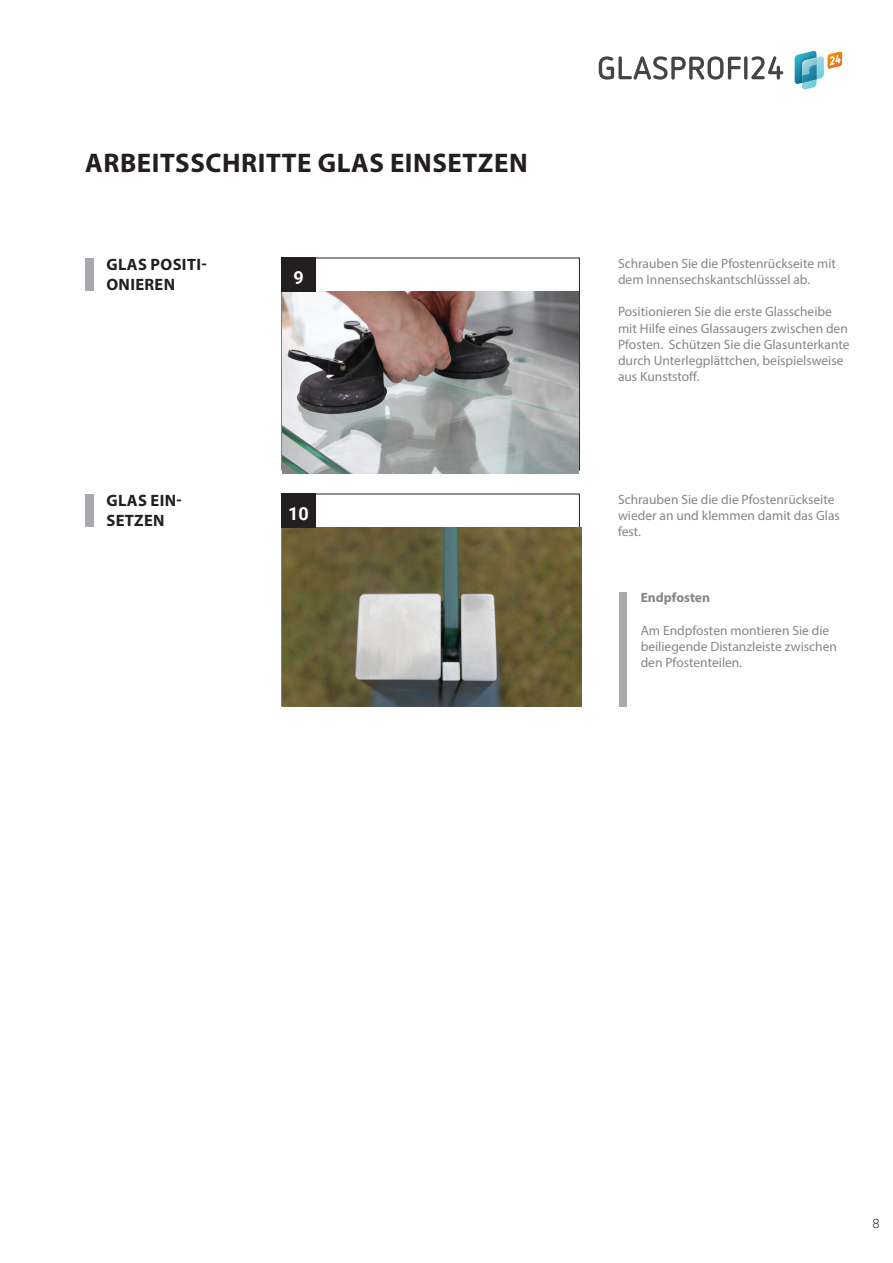
<style>
.page{position:relative;width:893px;height:1263px;background:#fff}
.page>*{position:absolute;margin:0;border:0;box-sizing:border-box;transform-origin:0 0}
.Überschrift_Myriad_Pro{font:700 27px "Myriad Pro";letter-spacing:.02em;color:#231f20}
.Bildbeschreibung_Subhead{font:700 18px "Roboto";color:#fff}
.Kapitelüberschrift_Myriad_Prod{font:700 16.5px/19.8px "Myriad Pro";letter-spacing:.02em;color:#231f20}
.Copy_Myriad_Prod{font:13.5px/16.2px "Myriad Pro";color:#858688}
.Copy_Myriad_Prod-2{font:700 13.5px "Myriad Pro";color:#858688}
.t1{font:300 12.75px "Roboto";color:#231f20}
</style>
<div class="page">
<img style="left:283px;top:528px;width:298px;height:178px">
<img style="left:283px;top:292px;width:296px;height:182px">
<div style="left:282px;top:258px;width:34px;height:34px;background:#231f20"></div>
<div style="left:282px;top:494px;width:34px;height:34px;background:#231f20"></div>
<div style="left:85px;top:258px;width:9px;height:32px;background:#a8a9ad"></div>
<div style="left:85px;top:494px;width:9px;height:32px;background:#a8a9ad"></div>
<div style="left:619px;top:592px;width:8px;height:114px;background:#a8a9ad"></div>
<svg style="left:795px;top:51px;width:47px;height:38px"></svg>
<svg style="left:599px;top:56px;width:184px;height:24px"></svg>
<p class="Überschrift_Myriad_Pro" style="left:85px;top:145px;width:444px">ARBEITSSCHRITTE GLAS EINSETZEN</p>
<p class="Kapitelüberschrift_Myriad_Prod" style="left:106px;top:254px;width:102px">GLAS POSITI-<br>ONIEREN</p>
<p class="Kapitelüberschrift_Myriad_Prod" style="left:106px;top:490px;width:77px">GLAS EIN-<br>SETZEN</p>
<p class="Bildbeschreibung_Subhead" style="left:293px;top:265px;width:12px">9</p>
<p class="Bildbeschreibung_Subhead" style="left:288px;top:501px;width:22px">10</p>
<p class="Copy_Myriad_Prod" style="left:618px;top:255px;width:219px">Schrauben Sie die Pfostenrückseite mit dem Innensechskantschlüsssel ab.</p>
<p class="Copy_Myriad_Prod" style="left:618px;top:304px;width:233px">Positionieren Sie die erste Glasscheibe mit Hilfe eines Glassaugers zwischen den Pfosten. Schützen Sie die Glasunterkante durch Unterlegplättchen, beispielsweise aus Kunststoff.</p>
<p class="Copy_Myriad_Prod" style="left:618px;top:491px;width:223px">Schrauben Sie die die Pfostenrückseite wieder an und klemmen damit das Glas fest.</p>
<p class="Copy_Myriad_Prod-2" style="left:641px;top:589px;width:71px">Endpfosten</p>
<p class="Copy_Myriad_Prod" style="left:641px;top:622px;width:198px">Am Endpfosten montieren Sie die beiliegende Distanzleiste zwischen den Pfostenteilen.</p>
<p class="t1" style="left:872px;top:1214px;width:9px">8</p>
</div>
